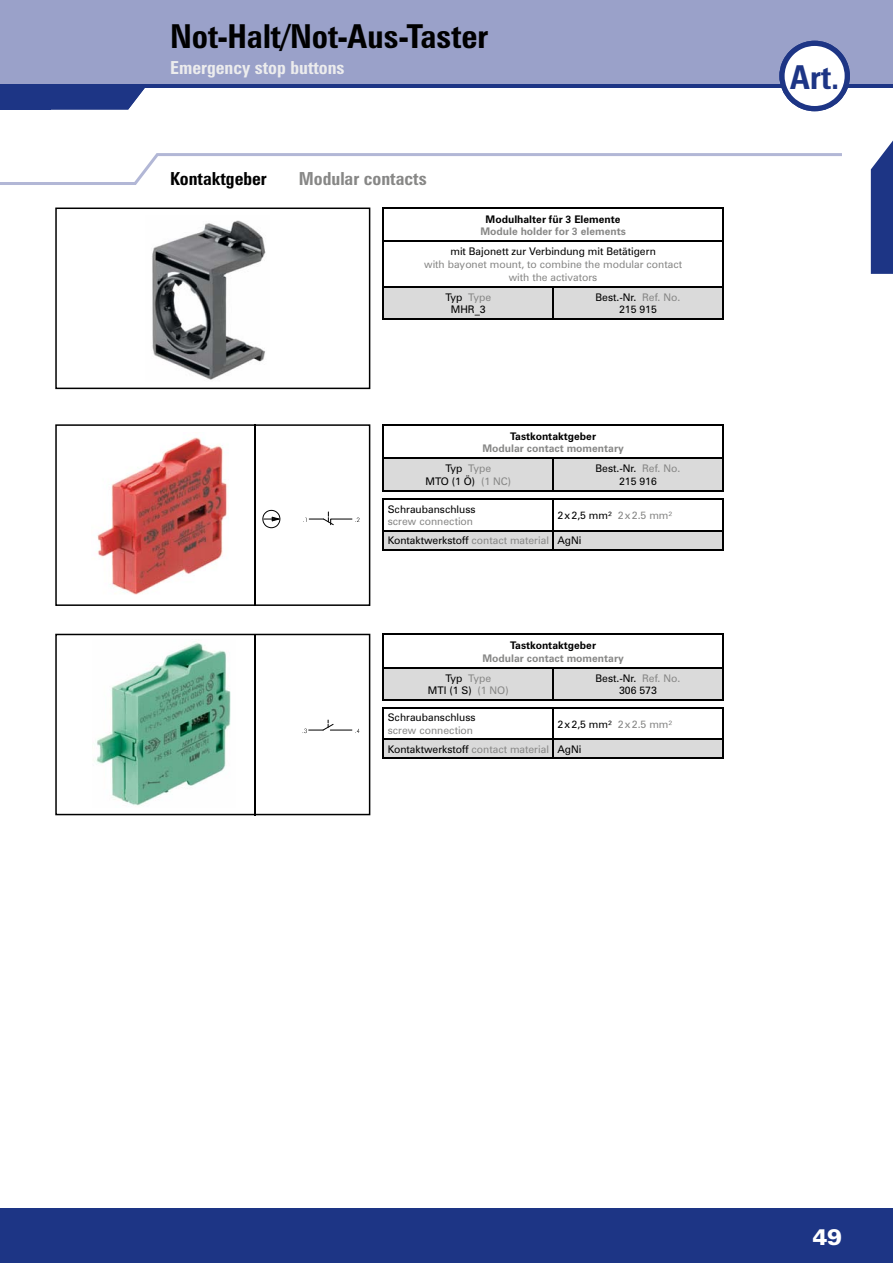
<style>
.page{position:relative;width:893px;height:1263px;background:#fff}
.page>*{position:absolute;margin:0;border:0;box-sizing:border-box;transform-origin:0 0}
.t1{font:700 condensed 33px "Zurich BT";color:#000}
.t2{font:700 condensed 33px "Zurich BT";color:#1d3585}
.t3{font:900 22.5px "Zurich BT";color:#fff}
.t4{font:700 condensed 18px "Zurich BT";color:#ececed}
.t5{font:700 condensed 18px "Zurich BT";color:#878786}
.t6{font:700 condensed 18px "Zurich BT";color:#000}
.t7{font:10.5px/12.6px "Zurich BT";color:#000;text-align:center}
.t8{font:10.5px/12.6px "Zurich BT";color:#878786;text-align:center}
.t9{font:700 10.5px/20px "Zurich BT";color:#878786}
.t10{font:700 10.5px "Zurich BT";color:#000}
.s1{color:#878786}
.s2{font-weight:400;color:#000}
.s3{font-weight:400}
</style>
<div class="page">
<div style="left:0;top:1209px;width:893px;height:54px;background:#1d3585"></div>
<div style="left:0;top:0;width:893px;height:84px;background:#9aa1c9"></div>
<hr style="left:0;top:84px;width:893px;height:4px;background:#1d3585">
<svg style="left:0;top:88px;width:145px;height:22px"></svg>
<svg style="left:779px;top:41px;width:71px;height:70px"></svg>
<svg style="left:871px;top:140px;width:22px;height:134px"></svg>
<svg style="left:55px;top:634px;width:315px;height:181px"></svg>
<svg style="left:55px;top:424px;width:315px;height:182px"></svg>
<img style="left:91px;top:433px;width:143px;height:166px">
<hr style="left:383px;top:498px;width:170px;height:2px;background:#000">
<hr style="left:383px;top:500px;width:1px;height:30px;background:#000">
<hr style="left:553px;top:498px;width:170px;height:2px;background:#000">
<hr style="left:552px;top:500px;width:2px;height:30px;background:#000">
<hr style="left:722px;top:500px;width:1px;height:30px;background:#000">
<hr style="left:383px;top:530px;width:170px;height:2px;background:#000">
<hr style="left:553px;top:530px;width:170px;height:2px;background:#000">
<div style="left:383px;top:532px;width:340px;height:17px;background:#dadada"></div>
<hr style="left:383px;top:549px;width:170px;height:2px;background:#000">
<hr style="left:553px;top:549px;width:170px;height:2px;background:#000">
<hr style="left:383px;top:707px;width:170px;height:1px;background:#000">
<hr style="left:383px;top:708px;width:1px;height:31px;background:#000">
<hr style="left:553px;top:707px;width:170px;height:1px;background:#000">
<hr style="left:552px;top:708px;width:2px;height:31px;background:#000">
<hr style="left:722px;top:708px;width:1px;height:31px;background:#000">
<svg style="left:383px;top:739px;width:340px;height:19px"></svg>
<hr style="left:383px;top:758px;width:170px;height:1px;background:#000">
<hr style="left:553px;top:758px;width:170px;height:1px;background:#000">
<hr style="left:254px;top:424px;width:2px;height:182px;background:#000">
<hr style="left:254px;top:634px;width:2px;height:181px;background:#000">
<svg style="left:0;top:153px;width:842px;height:32px"></svg>
<div style="left:384px;top:287px;width:338px;height:31px;background:#dadada"></div>
<hr style="left:383px;top:208px;width:170px;height:1px;background:#000">
<hr style="left:383px;top:209px;width:1px;height:32px;background:#000">
<hr style="left:553px;top:208px;width:170px;height:1px;background:#000">
<hr style="left:722px;top:209px;width:1px;height:32px;background:#000">
<hr style="left:383px;top:241px;width:170px;height:1px;background:#000">
<hr style="left:383px;top:242px;width:1px;height:44px;background:#000">
<hr style="left:553px;top:241px;width:170px;height:1px;background:#000">
<hr style="left:722px;top:242px;width:1px;height:44px;background:#000">
<hr style="left:383px;top:286px;width:170px;height:1px;background:#000">
<hr style="left:383px;top:287px;width:1px;height:31px;background:#000">
<hr style="left:553px;top:286px;width:170px;height:1px;background:#000">
<hr style="left:552px;top:287px;width:2px;height:31px;background:#000">
<hr style="left:722px;top:287px;width:1px;height:31px;background:#000">
<hr style="left:383px;top:318px;width:170px;height:2px;background:#000">
<hr style="left:553px;top:318px;width:170px;height:2px;background:#000">
<div style="left:384px;top:459px;width:338px;height:31px;background:#dadada"></div>
<hr style="left:383px;top:424px;width:170px;height:2px;background:#000">
<hr style="left:383px;top:426px;width:1px;height:31px;background:#000">
<hr style="left:553px;top:424px;width:170px;height:2px;background:#000">
<hr style="left:722px;top:426px;width:1px;height:31px;background:#000">
<hr style="left:383px;top:457px;width:170px;height:2px;background:#000">
<hr style="left:383px;top:459px;width:1px;height:31px;background:#000">
<hr style="left:553px;top:457px;width:170px;height:2px;background:#000">
<hr style="left:552px;top:459px;width:2px;height:31px;background:#000">
<hr style="left:722px;top:459px;width:1px;height:31px;background:#000">
<hr style="left:383px;top:490px;width:170px;height:1px;background:#000">
<hr style="left:553px;top:490px;width:170px;height:1px;background:#000">
<div style="left:384px;top:668px;width:338px;height:31px;background:#dadada"></div>
<hr style="left:383px;top:634px;width:170px;height:1px;background:#000">
<hr style="left:383px;top:635px;width:1px;height:32px;background:#000">
<hr style="left:553px;top:634px;width:170px;height:1px;background:#000">
<hr style="left:722px;top:635px;width:1px;height:32px;background:#000">
<hr style="left:383px;top:667px;width:170px;height:1px;background:#000">
<hr style="left:383px;top:668px;width:1px;height:31px;background:#000">
<hr style="left:553px;top:667px;width:170px;height:1px;background:#000">
<hr style="left:552px;top:668px;width:2px;height:31px;background:#000">
<hr style="left:722px;top:668px;width:1px;height:31px;background:#000">
<hr style="left:383px;top:699px;width:170px;height:2px;background:#000">
<hr style="left:553px;top:699px;width:170px;height:2px;background:#000">
<svg style="left:55px;top:208px;width:315px;height:181px"></svg>
<img style="left:145px;top:215px;width:125px;height:167px">
<img style="left:92px;top:639px;width:144px;height:168px">
<svg style="left:303px;top:512px;width:56px;height:13px"></svg>
<svg style="left:262px;top:510px;width:18px;height:18px"></svg>
<svg style="left:303px;top:720px;width:56px;height:13px"></svg>
<h1 class="t1" style="left:170px;top:16px;width:320px">Not-Halt/Not-Aus-Taster</h1>
<h3 class="t4" style="left:170px;top:57px;width:176px">Emergency stop buttons</h3>
<h3 class="t6" style="left:170px;top:167px;width:98px">Kontaktgeber</h3>
<h3 class="t5" style="left:299px;top:167px;width:129px">Modular contacts</h3>
<p class="t10" style="left:486px;top:213px;width:137px">Modulhalter für 3 Elemente</p>
<p class="t9" style="left:480px;top:221px;width:147px">Module holder for 3 elements</p>
<p class="t7" style="left:450px;top:245px;width:207px">mit Bajonett zur Verbindung mit Betätigern</p>
<p class="t8" style="left:424px;top:258px;width:259px">with bayonet mount, to combine the modular contact with the activators</p>
<p class="t7" style="left:445px;top:290px;width:47px">Typ <span class="s1">Type<br></span>MHR_3</p>
<p class="t7" style="left:596px;top:290px;width:86px">Best.-Nr. <span class="s1">Ref. No.<br></span>215 915</p>
<p class="t10" style="left:510px;top:429px;width:87px">Tastkontaktgeber</p>
<p class="t9" style="left:445px;top:438px;width:180px;text-indent:37px">Modular contact momentary<br><span class="s2">Typ</span> <span class="s3">Type</span></p>
<p class="t7" style="left:425px;top:475px;width:87px">MTO (1 Ö) <span class="s1">(1 NC)</span></p>
<p class="t7" style="left:595px;top:462px;width:86px">Best.-Nr. <span class="s1">Ref. No.<br></span>215 916</p>
<p class="t7" style="left:388px;top:503px;width:90px">Schraubanschluss</p>
<p class="t8" style="left:388px;top:515px;width:87px">screw connection</p>
<p class="t7" style="left:557px;top:509px;width:116px">2 x 2,5 mm² <span class="s1">2 x 2.5 mm²</span></p>
<p class="t7" style="left:388px;top:534px;width:195px">Kontaktwerkstoff <span class="s1">contact material</span> AgNi</p>
<p class="t10" style="left:510px;top:639px;width:87px">Tastkontaktgeber</p>
<p class="t9" style="left:445px;top:648px;width:180px;text-indent:37px">Modular contact momentary<br><span class="s2">Typ</span> <span class="s3">Type</span></p>
<p class="t7" style="left:428px;top:684px;width:82px">MTI (1 S) <span class="s1">(1 NO)</span></p>
<p class="t7" style="left:595px;top:671px;width:86px">Best.-Nr. <span class="s1">Ref. No.<br></span>306 573</p>
<p class="t7" style="left:388px;top:711px;width:90px">Schraubanschluss</p>
<p class="t8" style="left:388px;top:724px;width:87px">screw connection</p>
<p class="t7" style="left:557px;top:717px;width:116px">2 x 2,5 mm² <span class="s1">2 x 2.5 mm²</span></p>
<p class="t7" style="left:388px;top:743px;width:195px">Kontaktwerkstoff <span class="s1">contact material</span> AgNi</p>
<h1 class="t2" style="left:790px;top:58px;width:51px">Art.</h1>
<h2 class="t3" style="left:812px;top:1223px;width:31px">49</h2>
</div>
